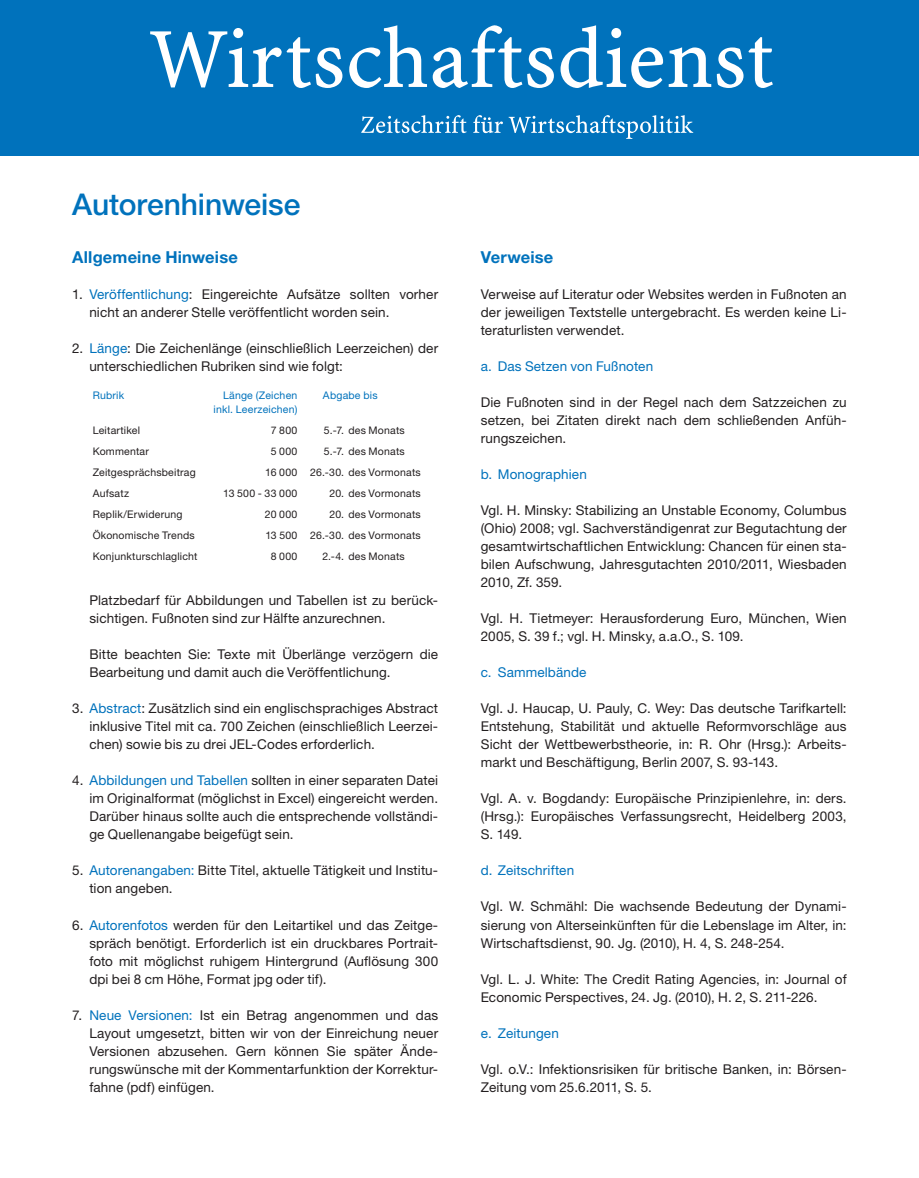
<style>
.page{position:relative;width:919px;height:1178px;background:#fff}
.page>*{position:absolute;margin:0;border:0;box-sizing:border-box;transform-origin:0 0}
.Hauptüberschrift{font:500 30px "Helvetica Neue";letter-spacing:-.005em;color:#0072bc}
.Zwischenüberschrift{font:700 16.5px "Helvetica Neue";letter-spacing:.01em;color:#0072bc}
.Fließtext{font:13.5px/18px "Helvetica Neue";letter-spacing:.01em;color:#231f20;text-align:justify}
.t1{font:13.5px "Helvetica Neue";letter-spacing:.01em;color:#0072bc}
.Text_Datenzelle__lin{font:10.5px "Helvetica Neue";letter-spacing:.02em;color:#231f20}
.Text_Kopfzeile__link{font:10.5px/13.5px "Helvetica Neue";letter-spacing:.02em;color:#0072bc;text-align:right}
.s1{color:#0072bc}
</style>
<div class="page">
<div style="left:0;top:0;width:918px;height:155px;background:#0072bc"></div>
<svg style="left:150px;top:28px;width:192px;height:60px"></svg>
<svg style="left:349px;top:25px;width:205px;height:63px"></svg>
<svg style="left:560px;top:25px;width:212px;height:63px"></svg>
<svg style="left:361px;top:115px;width:105px;height:18px"></svg>
<svg style="left:473px;top:115px;width:220px;height:24px"></svg>
<p class="Hauptüberschrift" style="left:72px;top:186px;width:229px">Autorenhinweise</p>
<p class="Zwischenüberschrift" style="left:72px;top:247px;width:167px">Allgemeine Hinweise</p>
<p class="Fließtext" style="left:89px;top:285px;width:350px;text-indent:-17px">1. <span class="s1">Veröffentlichung</span>: Eingereichte Aufsätze sollten vorher nicht an anderer Stelle veröffentlicht worden sein.</p>
<p class="Fließtext" style="left:89px;top:339px;width:350px;text-indent:-17px">2. <span class="s1">Länge</span>: Die Zeichenlänge (einschließlich Leerzeichen) der unterschiedlichen Rubriken sind wie folgt:</p>
<p class="Text_Kopfzeile__link" style="left:93px;top:389px;width:33px">Rubrik</p>
<p class="Text_Kopfzeile__link" style="left:213px;top:389px;width:85px">Länge (Zeichen inkl. Leerzeichen)</p>
<p class="Text_Kopfzeile__link" style="left:323px;top:389px;width:56px">Abgabe bis</p>
<p class="Text_Datenzelle__lin" style="left:93px;top:424px;width:49px">Leitartikel</p>
<p class="Text_Datenzelle__lin" style="left:271px;top:424px;width:28px">7 800</p>
<p class="Text_Datenzelle__lin" style="left:324px;top:424px;width:82px">5.-7. des Monats</p>
<p class="Text_Datenzelle__lin" style="left:93px;top:445px;width:58px">Kommentar</p>
<p class="Text_Datenzelle__lin" style="left:271px;top:445px;width:28px">5 000</p>
<p class="Text_Datenzelle__lin" style="left:324px;top:445px;width:82px">5.-7. des Monats</p>
<p class="Text_Datenzelle__lin" style="left:93px;top:466px;width:104px">Zeitgesprächsbeitrag</p>
<p class="Text_Datenzelle__lin" style="left:265px;top:466px;width:34px">16 000</p>
<p class="Text_Datenzelle__lin" style="left:310px;top:466px;width:112px">26.-30. des Vormonats</p>
<p class="Text_Datenzelle__lin" style="left:93px;top:487px;width:38px">Aufsatz</p>
<p class="Text_Datenzelle__lin" style="left:223px;top:487px;width:76px">13 500 - 33 000</p>
<p class="Text_Datenzelle__lin" style="left:329px;top:487px;width:93px">20. des Vormonats</p>
<p class="Text_Datenzelle__lin" style="left:93px;top:508px;width:91px">Replik/Erwiderung</p>
<p class="Text_Datenzelle__lin" style="left:265px;top:508px;width:34px">20 000</p>
<p class="Text_Datenzelle__lin" style="left:329px;top:508px;width:93px">20. des Vormonats</p>
<p class="Text_Datenzelle__lin" style="left:93px;top:529px;width:104px">Ökonomische Trends</p>
<p class="Text_Datenzelle__lin" style="left:265px;top:529px;width:33px">13 500</p>
<p class="Text_Datenzelle__lin" style="left:310px;top:529px;width:112px">26.-30. des Vormonats</p>
<p class="Text_Datenzelle__lin" style="left:93px;top:550px;width:106px">Konjunkturschlaglicht</p>
<p class="Text_Datenzelle__lin" style="left:271px;top:550px;width:28px">8 000</p>
<p class="Text_Datenzelle__lin" style="left:322px;top:550px;width:84px">2.-4. des Monats</p>
<p class="Fließtext" style="left:89px;top:591px;width:350px">Platzbedarf für Abbildungen und Tabellen ist zu berück&shy;sichtigen. Fußnoten sind zur Hälfte anzurechnen.</p>
<p class="Fließtext" style="left:89px;top:645px;width:350px">Bitte beachten Sie: Texte mit Überlänge verzögern die<br>Bearbeitung und damit auch die Veröffentlichung.</p>
<p class="Fließtext" style="left:89px;top:699px;width:350px;text-indent:-17px">3. <span class="s1">Abstract</span>: Zusätzlich sind ein englischsprachiges Abstract inklusive Titel mit ca. 700 Zeichen (einschließlich Leerzei&shy;chen) sowie bis zu drei JEL-Codes erforderlich.</p>
<p class="Fließtext" style="left:89px;top:771px;width:350px;text-indent:-17px">4. <span class="s1">Abbildungen und Tabellen</span> sollten in einer separaten Datei im Originalformat (möglichst in Excel) eingereicht werden.<br>Darüber hinaus sollte auch die entsprechende vollständi&shy;ge Quellenangabe beigefügt sein.</p>
<p class="Fließtext" style="left:89px;top:861px;width:350px;text-indent:-17px">5. <span class="s1">Autorenangaben:</span> Bitte Titel, aktuelle Tätigkeit und Institu&shy;tion angeben.</p>
<p class="Fließtext" style="left:89px;top:915px;width:350px;text-indent:-17px">6. <span class="s1">Autorenfotos</span> werden für den Leitartikel und das Zeitge&shy;spräch benötigt. Erforderlich ist ein druckbares Portrait&shy;foto mit möglichst ruhigem Hintergrund (Auflösung 300 dpi bei 8 cm Höhe, Format jpg oder tif).</p>
<p class="Fließtext" style="left:89px;top:1005px;width:350px;text-indent:-17px">7. <span class="s1">Neue Versionen:</span> Ist ein Betrag angenommen und das Layout umgesetzt, bitten wir von der Einreichung neuer Versionen abzusehen. Gern können Sie später Ände&shy;rungswünsche mit der Kommentarfunktion der Korrektur&shy;fahne (pdf) einfügen.</p>
<p class="Zwischenüberschrift" style="left:480px;top:247px;width:74px">Verweise</p>
<p class="Fließtext" style="left:480px;top:285px;width:367px">Verweise auf Literatur oder Websites werden in Fußnoten an der jeweiligen Textstelle untergebracht. Es werden keine Li&shy;teraturlisten verwendet.</p>
<p class="t1" style="left:480px;top:358px;width:174px">a. Das Setzen von Fußnoten</p>
<p class="Fließtext" style="left:480px;top:393px;width:367px">Die Fußnoten sind in der Regel nach dem Satzzeichen zu setzen, bei Zitaten direkt nach dem schließenden Anfüh&shy;rungszeichen.</p>
<p class="t1" style="left:480px;top:466px;width:108px">b. Monographien</p>
<p class="Fließtext" style="left:480px;top:501px;width:367px">Vgl. H. Minsky: Stabilizing an Unstable Economy, Columbus (Ohio) 2008; vgl. Sachverständigenrat zur Begutachtung der gesamtwirtschaftlichen Entwicklung: Chancen für einen sta&shy;bilen Aufschwung, Jahresgutachten 2010/2011, Wiesbaden 2010, Zf. 359.</p>
<p class="Fließtext" style="left:480px;top:609px;width:367px">Vgl. H. Tietmeyer: Herausforderung Euro, München, Wien<br>2005, S. 39 f.; vgl. H. Minsky, a.a.O., S. 109.</p>
<p class="t1" style="left:480px;top:664px;width:107px">c. Sammelbände</p>
<p class="Fließtext" style="left:480px;top:699px;width:367px">Vgl. J. Haucap, U. Pauly, C. Wey: Das deutsche Tarifkartell:<br>Entstehung, Stabilität und aktuelle Reformvorschläge aus Sicht der Wettbewerbstheorie, in: R. Ohr (Hrsg.): Arbeits&shy;markt und Beschäftigung, Berlin 2007, S. 93-143.</p>
<p class="Fließtext" style="left:480px;top:789px;width:367px">Vgl. A. v. Bogdandy: Europäische Prinzipienlehre, in: ders. (Hrsg.): Europäisches Verfassungsrecht, Heidelberg 2003, S. 149.</p>
<p class="t1" style="left:480px;top:862px;width:95px">d. Zeitschriften</p>
<p class="Fließtext" style="left:480px;top:897px;width:367px">Vgl. W. Schmähl: Die wachsende Bedeutung der Dynami&shy;sierung von Alterseinkünften für die Lebenslage im Alter, in:<br>Wirtschaftsdienst, 90. Jg. (2010), H. 4, S. 248-254.</p>
<p class="Fließtext" style="left:480px;top:969px;width:367px">Vgl. L. J. White: The Credit Rating Agencies, in: Journal of<br>Economic Perspectives, 24. Jg. (2010), H. 2, S. 211-226.</p>
<p class="t1" style="left:480px;top:1024px;width:80px">e. Zeitungen</p>
<p class="Fließtext" style="left:480px;top:1059px;width:367px">Vgl. o.V.: Infektionsrisiken für britische Banken, in: Börsen-<br>Zeitung vom 25.6.2011, S. 5.</p>
</div>
